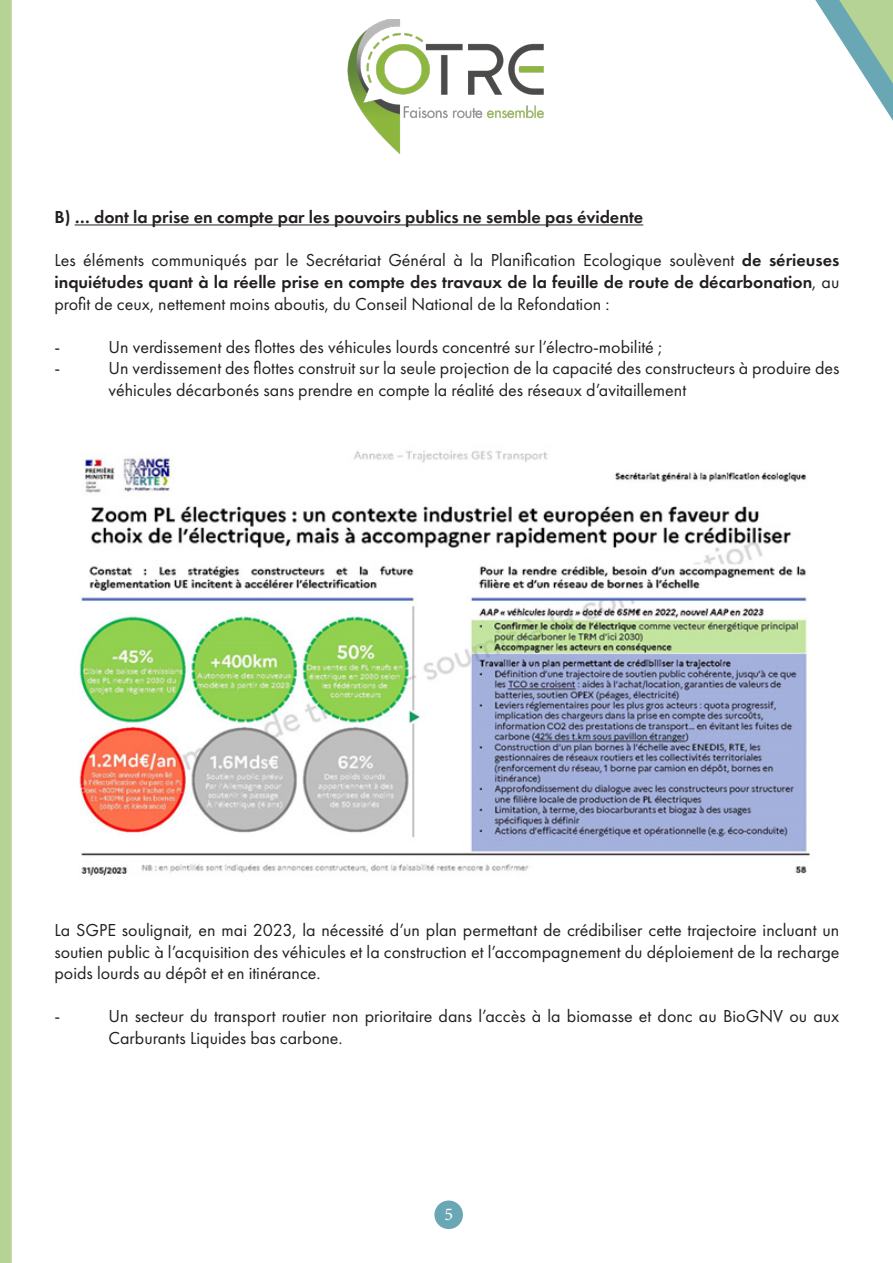
<style>
.page{position:relative;width:893px;height:1263px;background:#fff}
.page>*{position:absolute;margin:0;border:0;box-sizing:border-box;transform-origin:0 0}
.t1{font:18px/21.6px "Futura PT";color:#231f20;text-align:justify}
.t2{font:600 18px "Futura PT";color:#231f20}
.t3{font:18px "Minion Pro";color:#fff}
.s1{font-weight:600}
</style>
<div class="page">
<svg style="left:815px;top:0;width:78px;height:121px"></svg>
<div style="left:434px;top:1200px;width:29px;height:29px;background:#6aa7b5;border-radius:50%"></div>
<img style="left:347px;top:20px;width:197px;height:134px">
<div style="left:0;top:0;width:12px;height:1263px;background:#b5d395"></div>
<hr style="left:75px;top:224px;width:568px;height:1px;background:#231f20">
<img style="left:79px;top:450px;width:732px;height:426px">
<p class="t2" style="left:54px;top:206px;width:590px">B) … dont la prise en compte par les pouvoirs publics ne semble pas évidente</p>
<p class="t1" style="left:54px;top:249px;width:786px">Les éléments communiqués par le Secrétariat Général à la Planification Ecologique soulèvent <span class="s1">de sérieuses inquiétudes quant à la réelle prise en compte des travaux de la feuille de route de décarbonation</span>, au profit de ceux, nettement moins aboutis, du Conseil National de la Refondation :</p>
<p class="t1" style="left:54px;top:336px;width:7px">-</p>
<p class="t1" style="left:108px;top:336px;width:555px">Un verdissement des flottes des véhicules lourds concentré sur l’électro-mobilité ;</p>
<p class="t1" style="left:54px;top:357px;width:7px">-</p>
<p class="t1" style="left:108px;top:357px;width:733px">Un verdissement des flottes construit sur la seule projection de la capacité des constructeurs à produire des</p>
<p class="t1" style="left:108px;top:379px;width:579px">véhicules décarbonés sans prendre en compte la réalité des réseaux d’avitaillement</p>
<p class="t1" style="left:54px;top:919px;width:786px">La SGPE soulignait, en mai 2023, la nécessité d’un plan permettant de crédibiliser cette trajectoire incluant un soutien public à l’acquisition des véhicules et la construction et l’accompagnement du déploiement de la recharge poids lourds au dépôt et en itinérance.</p>
<p class="t1" style="left:54px;top:1005px;width:7px">-</p>
<p class="t1" style="left:108px;top:1005px;width:732px">Un secteur du transport routier non prioritaire dans l’accès à la biomasse et donc au BioGNV ou aux<br>Carburants Liquides bas carbone.</p>
<p class="t3" style="left:444px;top:1202px;width:10px">5</p>
</div>
